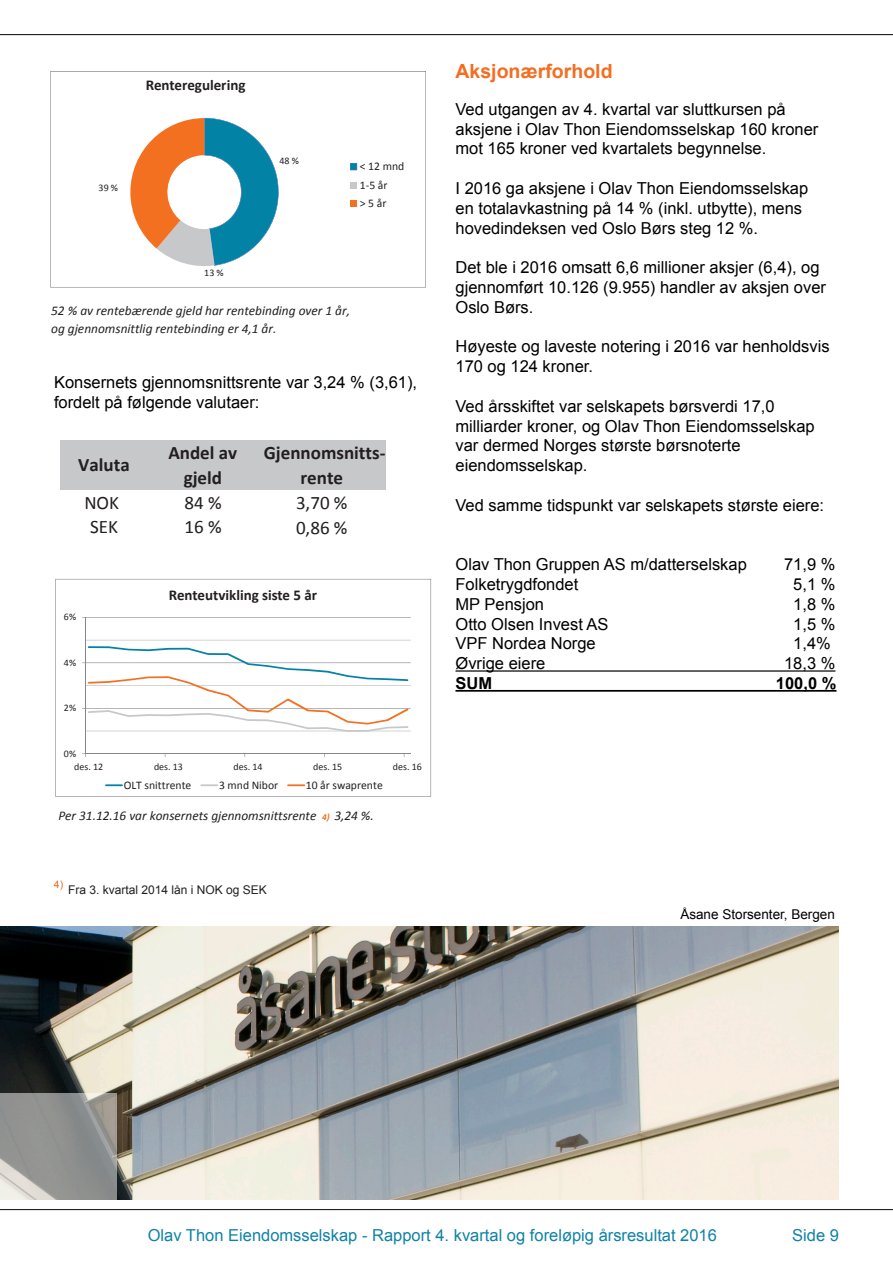
<style>
.page{position:relative;width:893px;height:1263px;background:#fff}
.page>*{position:absolute;margin:0;border:0;box-sizing:border-box;transform-origin:0 0}
.Avsnittsoverskrift{font:700 19.5px "Arial";color:#f36e21}
.t1{font:700 19.05px/24.9px "Calibri";color:#231f20;text-align:center}
.t2{font:19.05px "Calibri";color:#231f20}
.t3{font:16.5px/19.8px "Arial";color:#000}
.t4{font:16.5px "Arial";color:#0f82a5}
.t5{font:700 16.5px "Arial";color:#000}
.t6{font:700 15px "Calibri";color:#231f20}
.t7{font:13.5px "Arial";color:#000}
.t8{font:italic 13.35px/17.5px "Calibri";color:#231f20}
.Fotnotetekst{font:12px "Arial";color:#231f20}
.t9{font:11.7px/18.3px "Calibri";color:#231f20}
.Fotnotetekst-2{font:10.5px "Arial";color:#e56c25}
.t10{font:10.05px "Calibri";letter-spacing:.005em;color:#231f20}
.s1{font-weight:700;font-size:9.15px;color:#f37021}
</style>
<div class="page">
<hr style="left:0;top:34px;width:893px;height:1px;background:#231f20">
<hr style="left:0;top:1209px;width:893px;height:1px;background:#231f20">
<hr style="left:455px;top:670px;width:380px;height:2px;background:#000">
<hr style="left:455px;top:690px;width:381px;height:2px;background:#000">
<img style="left:0;top:926px;width:839px;height:273px">
<div style="left:60px;top:440px;width:325px;height:50px;background:#c7c8ca"></div>
<svg style="left:0;top:1093px;width:117px;height:106px;background:#989997"></svg>
<svg style="left:55px;top:579px;width:376px;height:218px"></svg>
<svg style="left:50px;top:71px;width:376px;height:217px"></svg>
<p class="t6" style="left:146px;top:76px;width:101px">Renteregulering</p>
<p class="t10" style="left:99px;top:181px;width:21px">39%</p>
<p class="t10" style="left:279px;top:154px;width:21px">48%</p>
<p class="t9" style="left:360px;top:157px;width:46px">&lt; 12 mnd<br>1‐5 år &gt;5år</p>
<p class="t10" style="left:204px;top:267px;width:21px">13%</p>
<p class="t8" style="left:51px;top:302px;width:300px">52 % av rentebærende gjeld har rentebinding over 1 år, og gjennomsnittlig rentebinding er 4,1 år.</p>
<p class="t3" style="left:54px;top:373px;width:365px">Konsernets gjennomsnittsrente var 3,24 % (3,61), fordelt på følgende valutaer:</p>
<p class="t10" style="left:106px;top:382px;width:21px">39%</p>
<p class="t9" style="left:366px;top:376px;width:29px">1‐5 år</p>
<p class="t6" style="left:162px;top:385px;width:150px">Renteutvikling siste 5 år</p>
<p class="t1" style="left:78px;top:452px;width:53px">Valuta</p>
<p class="t1" style="left:168px;top:440px;width:70px">Andel av gjeld</p>
<p class="t1" style="left:264px;top:440px;width:123px">Gjennomsnitts‐ rente</p>
<p class="t10" style="left:211px;top:467px;width:21px">13%</p>
<p class="t2" style="left:84px;top:490px;width:36px">NOK</p>
<p class="t2" style="left:184px;top:490px;width:39px">84 %</p>
<p class="t2" style="left:296px;top:491px;width:53px">3,70 %</p>
<p class="t2" style="left:90px;top:515px;width:29px">SEK</p>
<p class="t2" style="left:184px;top:515px;width:39px">16 %</p>
<p class="t2" style="left:296px;top:515px;width:53px">0,86 %</p>
<p class="t10" style="left:64px;top:611px;width:14px">6%</p>
<p class="t10" style="left:64px;top:656px;width:14px">4%</p>
<p class="t10" style="left:64px;top:701px;width:14px">2%</p>
<p class="t10" style="left:64px;top:747px;width:14px">0%</p>
<p class="t6" style="left:169px;top:585px;width:150px">Renteutvikling siste 5 år</p>
<p class="t10" style="left:74px;top:760px;width:31px">des. 12</p>
<p class="t10" style="left:154px;top:760px;width:31px">des. 13</p>
<p class="t10" style="left:234px;top:760px;width:31px">des. 14</p>
<p class="t10" style="left:313px;top:760px;width:31px">des. 15</p>
<p class="t10" style="left:393px;top:760px;width:31px">des. 16</p>
<p class="t9" style="left:124px;top:775px;width:69px">OLT snittrente</p>
<p class="t9" style="left:219px;top:775px;width:61px">3 mnd Nibor</p>
<p class="t9" style="left:306px;top:775px;width:78px">10 år swaprente</p>
<p class="t8" style="left:58px;top:806px;width:317px">Per 31.12.16 var konsernets gjennomsnittsrente <span class="s1">4)</span> 3,24 %.</p>
<p class="Fotnotetekst-2" style="left:54px;top:878px;width:11px">4)</p>
<p class="Fotnotetekst" style="left:68px;top:882px;width:200px">Fra 3. kvartal 2014 lån i NOK og SEK</p>
<p class="Avsnittsoverskrift" style="left:455px;top:58px;width:159px">Aksjonærforhold</p>
<p class="t3" style="left:455px;top:99px;width:364px">Ved utgangen av 4. kvartal var sluttkursen på aksjene i Olav Thon Eiendomsselskap 160 kroner mot 165 kroner ved kvartalets begynnelse.</p>
<p class="t3" style="left:455px;top:178px;width:354px">I 2016 ga aksjene i Olav Thon Eiendomsselskap en totalavkastning på 14 % (inkl. utbytte), mens hovedindeksen ved Oslo Børs steg 12 %.</p>
<p class="t3" style="left:455px;top:258px;width:372px">Det ble i 2016 omsatt 6,6 millioner aksjer (6,4), og gjennomført 10.126 (9.955) handler av aksjen over<br>Oslo Børs.</p>
<p class="t3" style="left:455px;top:337px;width:376px">Høyeste og laveste notering i 2016 var henholdsvis<br>170 og 124 kroner.</p>
<p class="t3" style="left:455px;top:396px;width:361px">Ved årsskiftet var selskapets børsverdi 17,0 milliarder kroner, og Olav Thon Eiendomsselskap var dermed Norges største børsnoterte eiendomsselskap.</p>
<p class="t3" style="left:455px;top:495px;width:370px">Ved samme tidspunkt var selskapets største eiere:</p>
<p class="t3" style="left:455px;top:555px;width:293px">Olav Thon Gruppen AS m/datterselskap</p>
<p class="t3" style="left:784px;top:555px;width:53px">71,9 %</p>
<p class="t3" style="left:455px;top:574px;width:124px">Folketrygdfondet</p>
<p class="t3" style="left:793px;top:574px;width:44px">5,1 %</p>
<p class="t3" style="left:455px;top:594px;width:90px">MP Pensjon</p>
<p class="t3" style="left:793px;top:594px;width:44px">1,8 %</p>
<p class="t3" style="left:455px;top:614px;width:155px">Otto Olsen Invest AS</p>
<p class="t3" style="left:793px;top:614px;width:44px">1,5 %</p>
<p class="t3" style="left:455px;top:634px;width:142px">VPF Nordea Norge</p>
<p class="t3" style="left:793px;top:634px;width:39px">1,4%</p>
<p class="t3" style="left:455px;top:654px;width:91px">Øvrige eiere</p>
<p class="t3" style="left:784px;top:654px;width:53px">18,3 %</p>
<p class="t5" style="left:455px;top:672px;width:38px">SUM</p>
<p class="t5" style="left:776px;top:672px;width:62px">100,0 %</p>
<p class="t7" style="left:680px;top:905px;width:156px">Åsane Storsenter, Bergen</p>
<p class="t4" style="left:148px;top:1224px;width:571px">Olav Thon Eiendomsselskap - Rapport 4. kvartal og foreløpig årsresultat 2016</p>
<p class="t4" style="left:792px;top:1225px;width:48px">Side 9</p>
</div>
